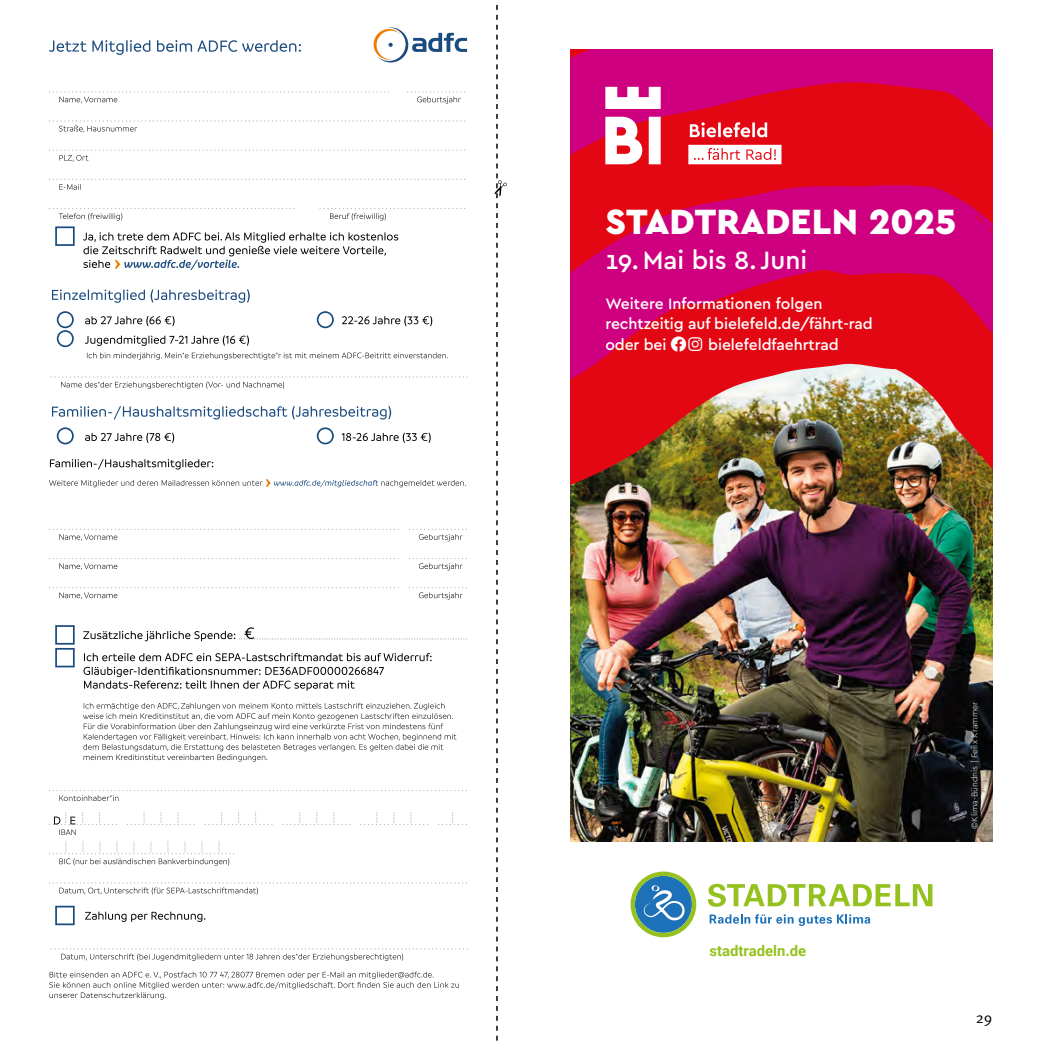
<style>
.page{position:relative;width:1042px;height:1042px;background:#fff}
.page>*{position:absolute;margin:0;border:0;box-sizing:border-box;transform-origin:0 0}
.t1{font:900 36.75px "Cera Bielefeld";letter-spacing:.005em;color:#fff}
.t2{font:500 26.25px "Cera Bielefeld";color:#fff}
.t3{font:500 15.75px/20.5px "Cera Bielefeld";letter-spacing:-.005em;color:#fff}
.t4{font:700 14.88px "Roboto";color:#95c11f}
.t5{font:14.88px "Meta Pro Norm";color:#000}
.t6{font:500 9.62px "Cera Bielefeld";letter-spacing:-.005em;color:#fff}
.t7{font:300 8.75px "Cera Bielefeld";color:#fff}
</style>
<div class="page">
<svg style="left:495px;top:4px;width:12px;height:1037px"></svg>
<svg style="left:374px;top:27px;width:93px;height:35px"></svg>
<svg style="left:49px;top:40px;width:252px;height:15px"></svg>
<svg style="left:49px;top:91px;width:340px;height:12px"></svg>
<svg style="left:407px;top:91px;width:58px;height:13px"></svg>
<svg style="left:49px;top:120px;width:416px;height:13px"></svg>
<svg style="left:49px;top:150px;width:416px;height:12px"></svg>
<svg style="left:49px;top:179px;width:416px;height:11px"></svg>
<svg style="left:52px;top:289px;width:198px;height:14px"></svg>
<svg style="left:85px;top:316px;width:90px;height:10px"></svg>
<svg style="left:342px;top:316px;width:90px;height:10px"></svg>
<svg style="left:85px;top:335px;width:164px;height:11px"></svg>
<svg style="left:87px;top:352px;width:361px;height:8px"></svg>
<svg style="left:51px;top:376px;width:417px;height:13px"></svg>
<svg style="left:52px;top:406px;width:339px;height:13px"></svg>
<svg style="left:85px;top:433px;width:89px;height:10px"></svg>
<svg style="left:342px;top:433px;width:89px;height:10px"></svg>
<svg style="left:50px;top:459px;width:163px;height:10px"></svg>
<svg style="left:49px;top:479px;width:417px;height:8px"></svg>
<svg style="left:49px;top:529px;width:350px;height:12px"></svg>
<svg style="left:409px;top:529px;width:58px;height:12px"></svg>
<svg style="left:49px;top:558px;width:350px;height:12px"></svg>
<svg style="left:409px;top:558px;width:58px;height:12px"></svg>
<svg style="left:49px;top:587px;width:350px;height:12px"></svg>
<svg style="left:409px;top:587px;width:58px;height:13px"></svg>
<svg style="left:84px;top:653px;width:348px;height:8px"></svg>
<svg style="left:83px;top:667px;width:301px;height:24px"></svg>
<svg style="left:83px;top:703px;width:373px;height:58px"></svg>
<svg style="left:49px;top:790px;width:418px;height:11px"></svg>
<svg style="left:49px;top:882px;width:418px;height:13px"></svg>
<svg style="left:85px;top:911px;width:120px;height:11px"></svg>
<svg style="left:51px;top:948px;width:417px;height:13px"></svg>
<svg style="left:49px;top:971px;width:410px;height:28px"></svg>
<svg style="left:83px;top:627px;width:384px;height:14px"></svg>
<svg style="left:49px;top:208px;width:416px;height:62px"></svg>
<svg style="left:55px;top:625px;width:20px;height:42px"></svg>
<svg style="left:55px;top:906px;width:20px;height:19px"></svg>
<svg style="left:317px;top:311px;width:17px;height:17px"></svg>
<svg style="left:57px;top:427px;width:17px;height:17px"></svg>
<svg style="left:317px;top:427px;width:17px;height:17px"></svg>
<svg style="left:57px;top:311px;width:17px;height:36px"></svg>
<svg style="left:438px;top:812px;width:29px;height:13px"></svg>
<svg style="left:49px;top:812px;width:68px;height:23px"></svg>
<svg style="left:204px;top:812px;width:68px;height:13px"></svg>
<svg style="left:282px;top:812px;width:68px;height:13px"></svg>
<svg style="left:360px;top:812px;width:68px;height:13px"></svg>
<svg style="left:127px;top:812px;width:68px;height:13px"></svg>
<svg style="left:49px;top:841px;width:185px;height:25px"></svg>
<svg style="left:630px;top:871px;width:66px;height:66px"></svg>
<svg style="left:708px;top:884px;width:224px;height:23px"></svg>
<svg style="left:709px;top:914px;width:161px;height:12px"></svg>
<img style="left:570px;top:536px;width:422px;height:305px">
<div style="left:570px;top:50px;width:422px;height:29px;background:#ce007f"></div>
<img style="left:570px;top:79px;width:422px;height:457px">
<svg style="left:605px;top:87px;width:176px;height:77px"></svg>
<svg style="left:671px;top:336px;width:31px;height:15px"></svg>
<h1 class="t1" style="left:605px;top:198px;width:352px">STADTRADELN 2025</h1>
<h2 class="t2" style="left:605px;top:243px;width:203px">19. Mai bis 8. Juni</h2>
<p class="t3" style="left:605px;top:292px;width:269px">Weitere Informationen folgen rechtzeitig auf bielefeld.de/fährt-rad oder bei</p>
<p class="t3" style="left:708px;top:333px;width:132px">bielefeldfaehrtrad</p>
<p class="t4" style="left:709px;top:940px;width:98px">stadtradeln.de</p>
<p class="t7" style="left:968px;top:828px;width:128px;rotate:-90deg">©Klima-Bündnis | Felix Krammer</p>
<p class="t6" style="left:968px;top:826px;width:75px;rotate:-90deg">© Klima-Bündnis</p>
<p class="t5" style="left:976px;top:1006px;width:18px">29</p>
</div>
